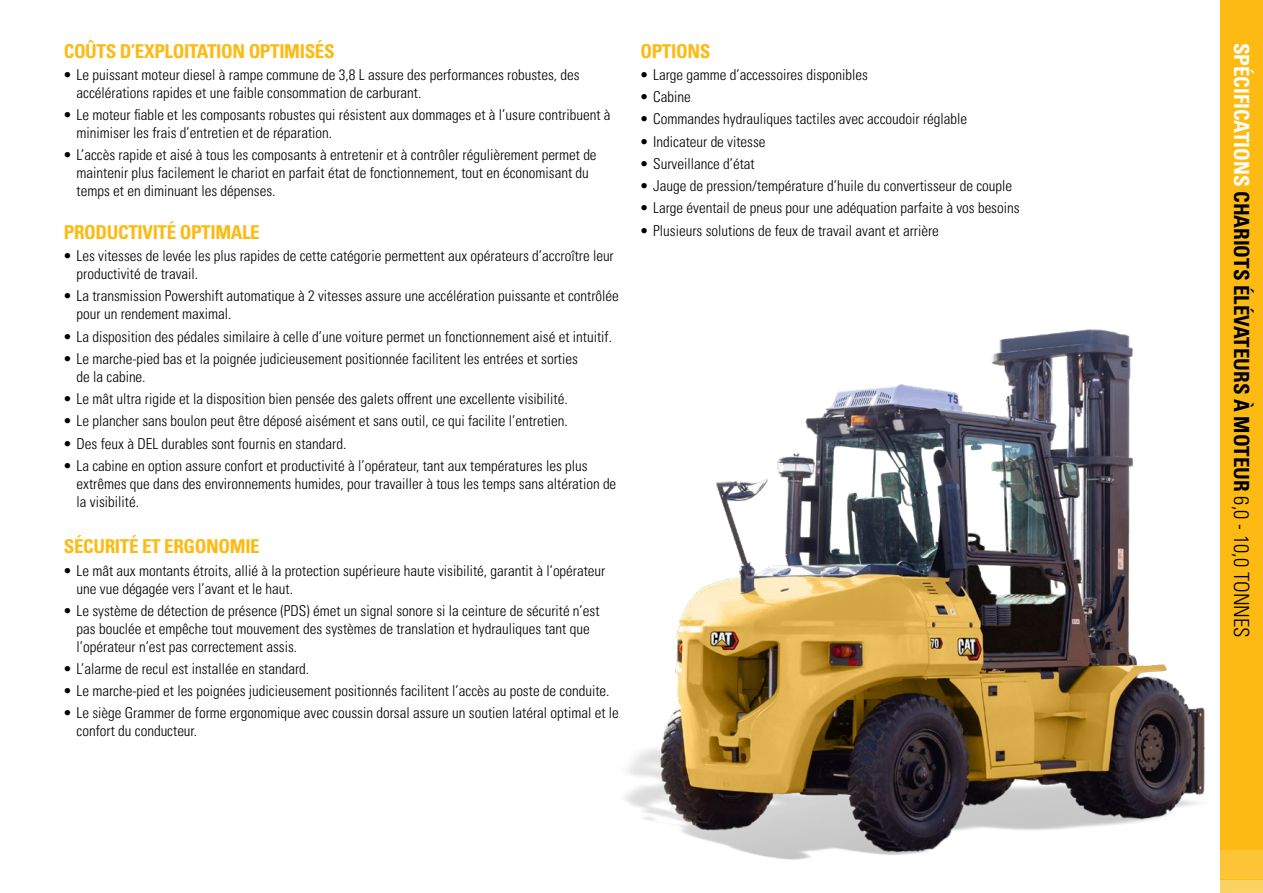
<style>
.page{position:relative;width:1263px;height:893px;background:#fff}
.page>*{position:absolute;margin:0;border:0;box-sizing:border-box;transform-origin:0 0}
.t1{font:20.85px "Univers LTCYR 67 Bold Cond";color:#000}
.t2{font:19.05px "Univers LTCYR 67 Bold Cond";letter-spacing:-.02em;color:#fdba12}
.t3{font:15px/18px "Univers LTCYR 47 Light Cond";color:#000}
.s1{color:#fff}
.s2{font-family:"Univers LTCYR 47 Light Cond"}
</style>
<div class="page">
<div style="left:1220px;top:0;width:43px;height:849px;background:#fdba12"></div>
<div style="left:1220px;top:849px;width:43px;height:30px;background:#fdc436"></div>
<div style="left:1220px;top:879px;width:43px;height:14px;background:#fdd265"></div>
<img style="left:624px;top:329px;width:608px;height:531px">
<p class="t2" style="left:64px;top:39px;width:272px">COÛTS D’EXPLOITATION OPTIMISÉS</p>
<p class="t3" style="left:77px;top:65px;width:505px;text-indent:-13px">• Le puissant moteur diesel à rampe commune de 3,8 L assure des performances robustes, des accélérations rapides et une faible consommation de carburant.</p>
<p class="t3" style="left:77px;top:105px;width:535px;text-indent:-13px">• Le moteur fiable et les composants robustes qui résistent aux dommages et à l’usure contribuent à minimiser les frais d’entretien et de réparation.</p>
<p class="t3" style="left:77px;top:145px;width:522px;text-indent:-13px">• L’accès rapide et aisé à tous les composants à entretenir et à contrôler régulièrement permet de maintenir plus facilement le chariot en parfait état de fonctionnement, tout en économisant du temps et en diminuant les dépenses.</p>
<p class="t2" style="left:64px;top:220px;width:198px">PRODUCTIVITÉ OPTIMALE</p>
<p class="t3" style="left:77px;top:246px;width:539px;text-indent:-13px">• Les vitesses de levée les plus rapides de cette catégorie permettent aux opérateurs d’accroître leur productivité de travail.</p>
<p class="t3" style="left:77px;top:286px;width:544px;text-indent:-13px">• La transmission Powershift automatique à 2 vitesses assure une accélération puissante et contrôlée pour un rendement maximal.</p>
<p class="t3" style="left:64px;top:326px;width:550px">• La disposition des pédales similaire à celle d’une voiture permet un fonctionnement aisé et intuitif.</p>
<p class="t3" style="left:77px;top:349px;width:503px;text-indent:-13px">• Le marche-pied bas et la poignée judicieusement positionnée facilitent les entrées et sorties de la cabine.</p>
<p class="t3" style="left:64px;top:389px;width:505px">• Le mât ultra rigide et la disposition bien pensée des galets offrent une excellente visibilité.</p>
<p class="t3" style="left:64px;top:411px;width:506px">• Le plancher sans boulon peut être déposé aisément et sans outil, ce qui facilite l’entretien.</p>
<p class="t3" style="left:64px;top:433px;width:284px">• Des feux à DEL durables sont fournis en standard.</p>
<p class="t3" style="left:77px;top:456px;width:541px;text-indent:-13px">• La cabine en option assure confort et productivité à l’opérateur, tant aux températures les plus extrêmes que dans des environnements humides, pour travailler à tous les temps sans altération de la visibilité.</p>
<p class="t2" style="left:64px;top:535px;width:198px">SÉCURITÉ ET ERGONOMIE</p>
<p class="t3" style="left:77px;top:560px;width:530px;text-indent:-13px">• Le mât aux montants étroits, allié à la protection supérieure haute visibilité, garantit à l’opérateur une vue dégagée vers l’avant et le haut.</p>
<p class="t3" style="left:77px;top:601px;width:525px;text-indent:-13px">• Le système de détection de présence (PDS) émet un signal sonore si la ceinture de sécurité n’est pas bouclée et empêche tout mouvement des systèmes de translation et hydrauliques tant que l’opérateur n’est pas correctement assis.</p>
<p class="t3" style="left:64px;top:659px;width:247px">• L’alarme de recul est installée en standard.</p>
<p class="t3" style="left:64px;top:681px;width:547px">• Le marche-pied et les poignées judicieusement positionnés facilitent l’accès au poste de conduite.</p>
<p class="t3" style="left:77px;top:703px;width:544px;text-indent:-13px">• Le siège Grammer de forme ergonomique avec coussin dorsal assure un soutien latéral optimal et le confort du conducteur.</p>
<p class="t2" style="left:640px;top:39px;width:71px">OPTIONS</p>
<p class="t3" style="left:640px;top:65px;width:229px">• Large gamme d’accessoires disponibles</p>
<p class="t3" style="left:640px;top:87px;width:52px">• Cabine</p>
<p class="t3" style="left:640px;top:109px;width:328px">• Commandes hydrauliques tactiles avec accoudoir réglable</p>
<p class="t3" style="left:640px;top:132px;width:127px">• Indicateur de vitesse</p>
<p class="t3" style="left:640px;top:154px;width:116px">• Surveillance d’état</p>
<p class="t3" style="left:640px;top:176px;width:373px">• Jauge de pression/température d’huile du convertisseur de couple</p>
<p class="t3" style="left:640px;top:198px;width:381px">• Large éventail de pneus pour une adéquation parfaite à vos besoins</p>
<p class="t3" style="left:640px;top:221px;width:300px">• Plusieurs solutions de feux de travail avant et arrière</p>
<h1 class="t1" style="left:1254px;top:43px;width:597px;rotate:90deg"><span class="s1">SPÉCIFICATIONS</span> CHARIOTS ÉLÉVATEURS À MOTEUR <span class="s2">6,0 - 10,0 TONNES</span></h1>
</div>
